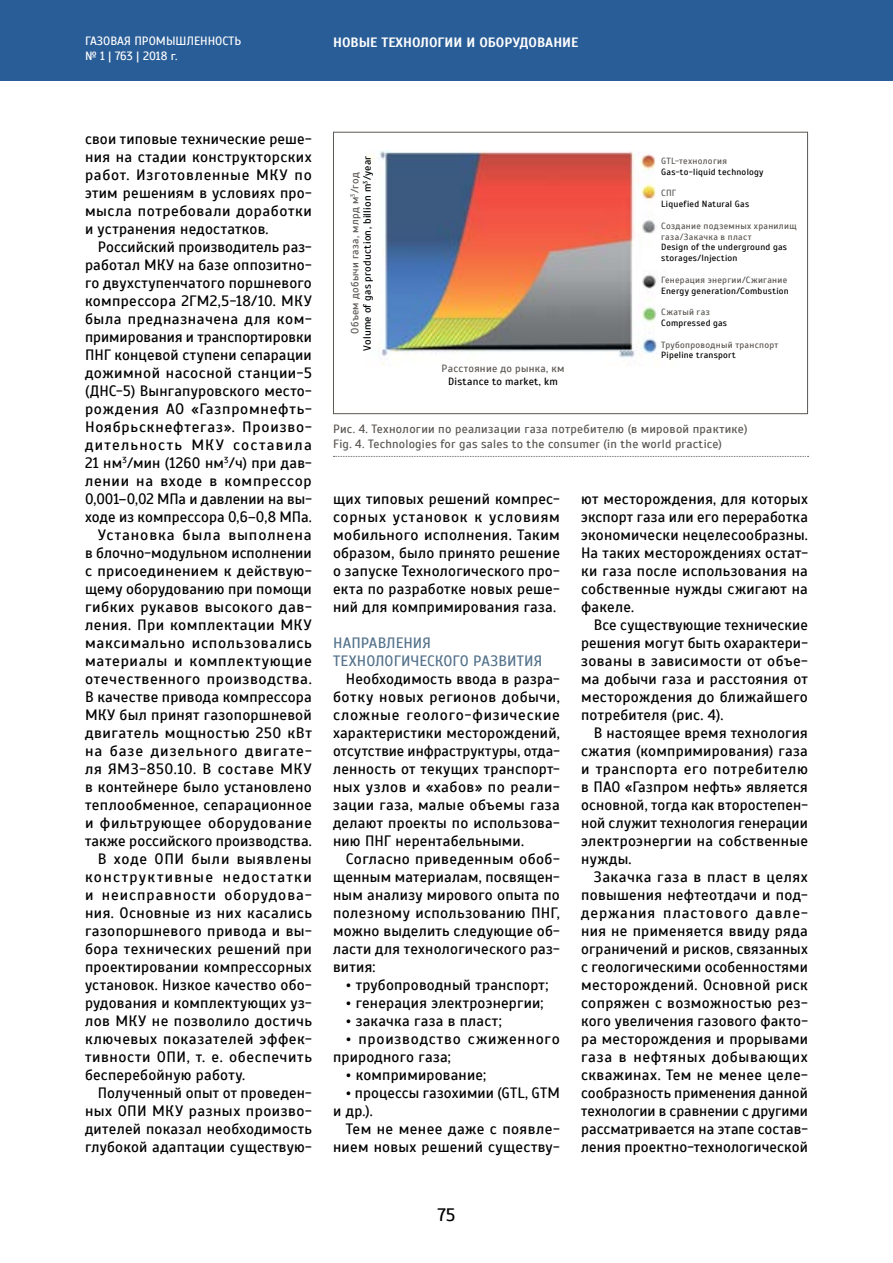
<style>
.page{position:relative;width:893px;height:1263px;background:#fff}
.page>*{position:absolute;margin:0;border:0;box-sizing:border-box;transform-origin:0 0}
.t1{font:18px "Scada";color:#000}
.t2{font:15px/18px "Scada";letter-spacing:.02em;color:#000;text-align:justify}
.t3{font:15px/18px "Scada";letter-spacing:.045em;color:#000}
.t4{font:15px "Scada";letter-spacing:.04em;color:#000}
.t5{font:15px "Scada";letter-spacing:.05em;color:#000}
.t6{font:15px "Scada";letter-spacing:.055em;color:#000}
.t7{font:15px/18px "Scada";letter-spacing:.005em;color:#54728b}
.t8{font:15px "Scada";color:#000}
.t9{font:15px "Scada";letter-spacing:.085em;color:#000}
.t10{font:15px "Scada";letter-spacing:.065em;color:#000}
.t11{font:15px "Scada";letter-spacing:.08em;color:#000}
.t12{font:700 13.5px "Scada";color:#fff}
.t13{font:12px/14.4px "Scada";letter-spacing:.02em;color:#5b5753}
.t14{font:12px/14.4px "Scada";color:#fff}
.t15{font:10.5px/12.6px "Scada";letter-spacing:.025em;color:#000;text-align:center}
.t16{font:10.5px "Scada";letter-spacing:.025em;color:#5b5753}
.t17{font:9px/10.8px "Scada";letter-spacing:.025em;color:#000}
.t18{font:9px/10.8px "Scada";letter-spacing:.035em;color:#5b5753}
.s1{color:#5b5753}
</style>
<div class="page">
<div style="left:0;top:0;width:893px;height:81px;background:#295d97"></div>
<img style="left:367px;top:151px;width:290px;height:214px">
<div style="left:333px;top:132px;width:475px;height:282px;border:1px solid #5b5753"></div>
<svg style="left:333px;top:456px;width:475px;height:1px"></svg>
<p class="t14" style="left:85px;top:34px;width:158px">ГАЗОВАЯ ПРОМЫШЛЕННОСТЬ № 1 | 763 | 2018 г.</p>
<p class="t12" style="left:333px;top:34px;width:247px">НОВЫЕ ТЕХНОЛОГИИ И ОБОРУДОВАНИЕ</p>
<p class="t2" style="left:85px;top:130px;width:228px">свои типовые технические реше&shy;ния на стадии конструкторских работ. Изготовленные МКУ по этим решениям в условиях про&shy;мысла потребовали доработки и устранения недостатков.</p>
<p class="t2" style="left:98px;top:238px;width:216px">Российский производитель раз-</p>
<p class="t2" style="left:85px;top:256px;width:228px">работал МКУ на базе оппозитно-</p>
<p class="t2" style="left:85px;top:274px;width:228px">го двухступенчатого поршневого</p>
<p class="t2" style="left:85px;top:292px;width:228px">компрессора 2ГМ2,5-18/10. МКУ</p>
<p class="t2" style="left:85px;top:310px;width:228px">была предназначена для ком-</p>
<p class="t2" style="left:85px;top:328px;width:228px">примирования и транспортировки</p>
<p class="t2" style="left:85px;top:346px;width:228px">ПНГ концевой ступени сепарации</p>
<p class="t2" style="left:85px;top:364px;width:228px">дожимной насосной станции-5</p>
<p class="t2" style="left:85px;top:382px;width:228px">(ДНС-5) Вынгапуровского место-</p>
<p class="t5" style="left:85px;top:400px;width:228px">рождения АО «Газпромнефть-</p>
<p class="t5" style="left:85px;top:418px;width:228px">Ноябрьскнефтегаз». Произво-</p>
<p class="t11" style="left:85px;top:436px;width:228px">дительность МКУ составила</p>
<p class="t2" style="left:85px;top:454px;width:228px">21 нм<sup>3</sup>/мин (1260 нм<sup>3</sup>/ч) при дав-</p>
<p class="t3" style="left:85px;top:472px;width:228px">лении на входе в компрессор</p>
<p class="t8" style="left:85px;top:490px;width:228px">0,001–0,02 МПа и давлении на вы-</p>
<p class="t2" style="left:85px;top:508px;width:228px">ходе из компрессора 0,6–0,8 МПа.</p>
<p class="t6" style="left:98px;top:526px;width:216px">Установка была выполнена</p>
<p class="t2" style="left:85px;top:544px;width:228px">в блочно-модульном исполнении</p>
<p class="t2" style="left:85px;top:562px;width:228px">с присоединением к действую-</p>
<p class="t2" style="left:85px;top:580px;width:228px">щему оборудованию при помощи</p>
<p class="t2" style="left:85px;top:598px;width:228px">гибких рукавов высокого дав-</p>
<p class="t2" style="left:85px;top:616px;width:228px">ления. При комплектации МКУ</p>
<p class="t3" style="left:85px;top:634px;width:228px">максимально использовались</p>
<p class="t3" style="left:85px;top:652px;width:228px">материалы и комплектующие</p>
<p class="t4" style="left:85px;top:670px;width:228px">отечественного производства.</p>
<p class="t2" style="left:85px;top:688px;width:228px">В качестве привода компрессора</p>
<p class="t2" style="left:85px;top:706px;width:228px">МКУ был принят газопоршневой</p>
<p class="t2" style="left:85px;top:724px;width:228px">двигатель мощностью 250 кВт</p>
<p class="t6" style="left:85px;top:742px;width:228px">на базе дизельного двигате-</p>
<p class="t2" style="left:85px;top:760px;width:228px">ля ЯМЗ-850.10. В составе МКУ</p>
<p class="t2" style="left:85px;top:778px;width:228px">в контейнере было установлено</p>
<p class="t2" style="left:85px;top:796px;width:228px">теплообменное, сепарационное</p>
<p class="t4" style="left:85px;top:814px;width:228px">и фильтрующее оборудование</p>
<p class="t2" style="left:85px;top:832px;width:228px">также российского производства.</p>
<p class="t5" style="left:98px;top:850px;width:216px">В ходе ОПИ были выявлены</p>
<p class="t9" style="left:85px;top:868px;width:228px">конструктивные недостатки</p>
<p class="t10" style="left:85px;top:886px;width:228px">и неисправности оборудова-</p>
<p class="t2" style="left:85px;top:904px;width:228px">ния. Основные из них касались</p>
<p class="t2" style="left:85px;top:922px;width:228px">газопоршневого привода и вы-</p>
<p class="t2" style="left:85px;top:940px;width:228px">бора технических решений при</p>
<p class="t2" style="left:85px;top:958px;width:228px">проектировании компрессорных</p>
<p class="t2" style="left:85px;top:976px;width:228px">установок. Низкое качество обо-</p>
<p class="t2" style="left:85px;top:994px;width:228px">рудования и комплектующих уз-</p>
<p class="t2" style="left:85px;top:1012px;width:228px">лов МКУ не позволило достичь</p>
<p class="t2" style="left:85px;top:1030px;width:228px">ключевых показателей эффек-</p>
<p class="t4" style="left:85px;top:1048px;width:228px">тивности ОПИ, т. е. обеспечить</p>
<p class="t2" style="left:85px;top:1066px;width:162px">бесперебойную работу.</p>
<p class="t2" style="left:98px;top:1084px;width:216px">Полученный опыт от проведен-</p>
<p class="t2" style="left:85px;top:1102px;width:228px">ных ОПИ МКУ разных произво-</p>
<p class="t2" style="left:85px;top:1120px;width:228px">дителей показал необходимость</p>
<p class="t2" style="left:85px;top:1138px;width:228px">глубокой адаптации существую-</p>
<p class="t15" style="left:349px;top:351px;width:196px;rotate:-90deg"><span class="s1">Объем добычи газа, млрд м</span><sup>3</sup><span class="s1">/год<br></span>Volume of gas production, billion m<sup>3</sup>/year</p>
<p class="t16" style="left:442px;top:362px;width:124px">Расстояние до рынка, км</p>
<p class="t15" style="left:448px;top:375px;width:111px">Distance to market, km</p>
<p class="t18" style="left:661px;top:156px;width:67px">GTL-технология</p>
<p class="t17" style="left:661px;top:166px;width:104px">Gas-to-liquid technology</p>
<p class="t18" style="left:661px;top:188px;width:17px">CПГ</p>
<p class="t17" style="left:661px;top:199px;width:89px">Liquefied Natural Gas</p>
<p class="t18" style="left:661px;top:220px;width:137px">Создание подземных хранилищ газа/Закачка в пласт</p>
<p class="t17" style="left:661px;top:242px;width:127px">Design of the underground gas storages/Injection</p>
<p class="t18" style="left:661px;top:274px;width:128px">Генерация энергии/Сжигание</p>
<p class="t17" style="left:661px;top:285px;width:129px">Energy generation/Combustion</p>
<p class="t18" style="left:661px;top:307px;width:50px">Сжатый газ</p>
<p class="t17" style="left:661px;top:318px;width:67px">Compressed gas</p>
<p class="t18" style="left:661px;top:339px;width:119px">Трубопроводный транспорт</p>
<p class="t17" style="left:661px;top:350px;width:76px">Pipeline transport</p>
<p class="t13" style="left:333px;top:422px;width:416px">Рис. 4. Технологии по реализации газа потребителю (в мировой практике)<br>Fig. 4. Technologies for gas sales to the consumer (in the world practice)</p>
<p class="t2" style="left:333px;top:490px;width:228px">щих типовых решений компрес&shy;сорных установок к условиям мобильного исполнения. Таким образом, было принято решение о запуске Технологического про&shy;екта по разработке новых реше&shy;ний для компримирования газа.</p>
<p class="t7" style="left:333px;top:634px;width:211px">НАПРАВЛЕНИЯ<br>ТЕХНОЛОГИЧЕСКОГО РАЗВИТИЯ</p>
<p class="t2" style="left:333px;top:670px;width:228px;text-indent:13px">Необходимость ввода в разра&shy;ботку новых регионов добычи, сложные геолого-физические характеристики месторождений, отсутствие инфраструктуры, отда&shy;ленность от текущих транспорт&shy;ных узлов и «хабов» по реали&shy;зации газа, малые объемы газа делают проекты по использова&shy;нию ПНГ нерентабельными.</p>
<p class="t2" style="left:333px;top:850px;width:228px;text-indent:13px">Согласно приведенным обоб&shy;щенным материалам, посвящен&shy;ным анализу мирового опыта по полезному использованию ПНГ, можно выделить следующие об&shy;ласти для технологического раз&shy;вития:</p>
<p class="t2" style="left:346px;top:976px;width:204px">• трубопроводный транспорт;</p>
<p class="t2" style="left:346px;top:994px;width:199px">• генерация электроэнергии;</p>
<p class="t2" style="left:346px;top:1012px;width:157px">• закачка газа в пласт;</p>
<p class="t3" style="left:333px;top:1030px;width:228px;text-indent:13px">• производство сжиженного природного газа;</p>
<p class="t2" style="left:346px;top:1066px;width:142px">• компримирование;</p>
<p class="t2" style="left:333px;top:1084px;width:228px;text-indent:13px">• процессы газохимии (GTL, GTM и др.).</p>
<p class="t2" style="left:333px;top:1120px;width:228px;text-align:right">Тем не менее даже с появле&shy;нием новых решений существу-</p>
<p class="t1" style="left:438px;top:1204px;width:19px">75</p>
<p class="t2" style="left:581px;top:490px;width:228px">ют месторождения, для которых экспорт газа или его переработка экономически нецелесообразны.<br>На таких месторождениях остат&shy;ки газа после использования на собственные нужды сжигают на факеле.</p>
<p class="t2" style="left:581px;top:616px;width:228px;text-indent:13px">Все существующие технические решения могут быть охарактери&shy;зованы в зависимости от объе&shy;ма добычи газа и расстояния от месторождения до ближайшего потребителя (рис. 4).</p>
<p class="t2" style="left:581px;top:724px;width:228px;text-indent:13px">В настоящее время технология сжатия (компримирования) газа и транспорта его потребителю в ПАО «Газпром нефть» является основной, тогда как второстепен&shy;ной служит технология генерации электроэнергии на собственные нужды.</p>
<p class="t2" style="left:581px;top:868px;width:228px;text-indent:13px">Закачка газа в пласт в целях повышения нефтеотдачи и под&shy;держания пластового давле&shy;ния не применяется ввиду ряда ограничений и рисков, связанных с геологическими особенностями месторождений. Основной риск сопряжен с возможностью рез&shy;кого увеличения газового факто&shy;ра месторождения и прорывами газа в нефтяных добывающих скважинах. Тем не менее целе&shy;сообразность применения данной технологии в сравнении с другими рассматривается на этапе состав&shy;ления проектно-технологической</p>
</div>
